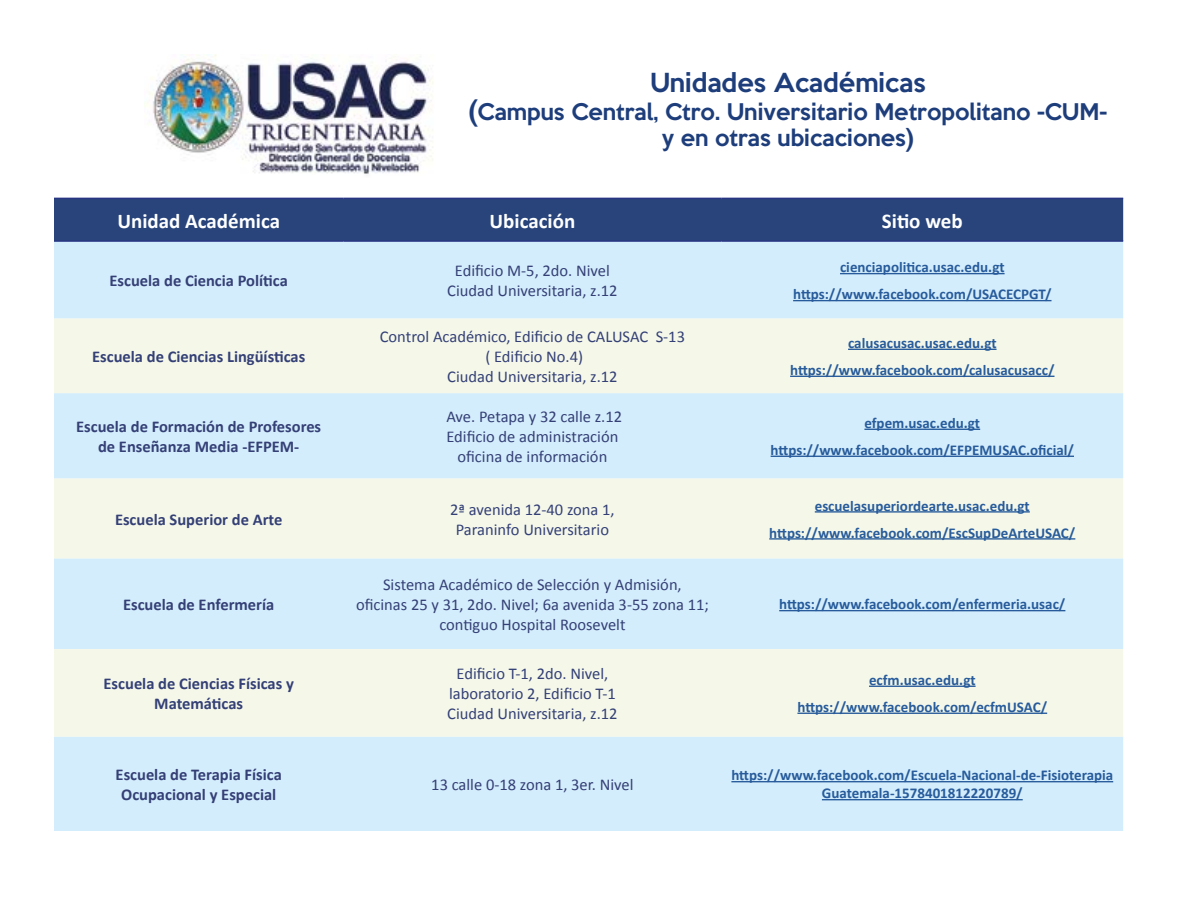
<style>
.page{position:relative;width:1188px;height:918px;background:#fff}
.page>*{position:absolute;margin:0;border:0;box-sizing:border-box;transform-origin:0 0}
.t1{font:500 24px "Keep Calm";color:#1d3d7b}
.t2{font:500 21px/25.2px "Keep Calm";color:#1d3d7b;text-align:center}
.t3{font:700 21px "Calibri";color:#fff}
.t4{font:16.5px/19.8px "Calibri";color:#344076;text-align:center}
.t5{font:700 16.5px/19.8px "Calibri";color:#344076;text-align:center}
.t6{font:700 16.5px/19.8px "Calibri";color:#343f76;text-align:center}
.t7{font:16.5px "Calibri";color:#343f76}
.t8{font:700 15px/27px "Calibri";color:#275b9b;text-align:center}
.s1{font-size:24px}
</style>
<div class="page">
<img style="left:145px;top:54px;width:288px;height:120px">
<div style="left:54px;top:199px;width:1069px;height:41px;background:#28447b"></div>
<div style="left:54px;top:242px;width:1069px;height:589px;background:#d4edfc"></div>
<svg style="left:54px;top:319px;width:1069px;height:418px;background:#e6f3f0"></svg>
<hr style="left:54px;top:198px;width:289px;height:1px;background:#283583">
<hr style="left:343px;top:198px;width:378px;height:1px;background:#283583">
<hr style="left:721px;top:198px;width:402px;height:1px;background:#283583">
<hr style="left:54px;top:240px;width:289px;height:2px;background:#283583">
<hr style="left:343px;top:240px;width:378px;height:2px;background:#283583">
<hr style="left:721px;top:240px;width:402px;height:2px;background:#283583">
<hr style="left:840px;top:273px;width:165px;height:1px;background:#275b9b">
<hr style="left:793px;top:300px;width:259px;height:1px;background:#275b9b">
<hr style="left:848px;top:349px;width:149px;height:1px;background:#275b9b">
<hr style="left:790px;top:376px;width:265px;height:1px;background:#275b9b">
<hr style="left:864px;top:429px;width:116px;height:1px;background:#275b9b">
<hr style="left:771px;top:456px;width:303px;height:1px;background:#275b9b">
<hr style="left:815px;top:511px;width:215px;height:2px;background:#275b9b">
<hr style="left:769px;top:538px;width:306px;height:2px;background:#275b9b">
<hr style="left:779px;top:610px;width:286px;height:1px;background:#275b9b">
<hr style="left:869px;top:686px;width:107px;height:1px;background:#275b9b">
<hr style="left:797px;top:713px;width:250px;height:1px;background:#275b9b">
<hr style="left:731px;top:781px;width:382px;height:1px;background:#275b9b">
<hr style="left:822px;top:799px;width:201px;height:1px;background:#275b9b">
<h1 class="t1" style="left:650px;top:61px;width:277px">Unidades Académicas</h1>
<h2 class="t2" style="left:469px;top:98px;width:640px"><span class="s1">(</span>Campus Central, Ctro. Universitario Metropolitano -CUM&shy;y en otras ubicaciones)</h2>
<h2 class="t3" style="left:117px;top:208px;width:164px">Unidad Académica</h2>
<h2 class="t3" style="left:490px;top:208px;width:87px">Ubicación</h2>
<h2 class="t3" style="left:882px;top:208px;width:82px">Sitio web</h2>
<p class="t5" style="left:110px;top:270px;width:180px">Escuela de Ciencia Política</p>
<p class="t4" style="left:447px;top:260px;width:172px">Edificio M-5, 2do. Nivel<br>Ciudad Universitaria, z.12</p>
<p class="t8" style="left:793px;top:253px;width:260px">cienciapolitica.usac.edu.gt https://www.facebook.com/USACECPGT/</p>
<p class="t5" style="left:92px;top:346px;width:215px">Escuela de Ciencias Lingüísticas</p>
<p class="t4" style="left:380px;top:326px;width:307px">Control Académico, Edificio de CALUSAC S-13 ( Edificio No.4)<br>Ciudad Universitaria, z.12</p>
<p class="t8" style="left:790px;top:329px;width:266px">calusacusac.usac.edu.gt https://www.facebook.com/calusacusacc/</p>
<p class="t5" style="left:76px;top:416px;width:247px">Escuela de Formación de Profesores de Enseñanza Media -EFPEM-</p>
<p class="t4" style="left:446px;top:406px;width:177px">Ave. Petapa y 32 calle z.12<br>Edificio de administración oficina de información</p>
<p class="t8" style="left:771px;top:409px;width:305px">efpem.usac.edu.gt https://www.facebook.com/EFPEMUSAC.oficial/</p>
<p class="t5" style="left:115px;top:508px;width:169px">Escuela Superior de Arte</p>
<p class="t4" style="left:450px;top:499px;width:166px">2ª avenida 12-40 zona 1,<br>Paraninfo Universitario</p>
<p class="t8" style="left:769px;top:491px;width:308px">escuelasuperiordearte.usac.edu.gt https://www.facebook.com/EscSupDeArteUSAC/</p>
<p class="t5" style="left:123px;top:594px;width:153px">Escuela de Enfermería</p>
<p class="t4" style="left:356px;top:574px;width:354px">Sistema Académico de Selección y Admisión, oficinas 25 y 31, 2do. Nivel; 6a avenida 3-55 zona 11; contiguo Hospital Roosevelt</p>
<p class="t8" style="left:779px;top:590px;width:288px">https://www.facebook.com/enfermeria.usac/</p>
<p class="t5" style="left:104px;top:673px;width:192px">Escuela de Ciencias Físicas y<br>Matemáticas</p>
<p class="t4" style="left:447px;top:663px;width:172px">Edificio T-1, 2do. Nivel, laboratorio 2, Edificio T-1<br>Ciudad Universitaria, z.12</p>
<p class="t8" style="left:797px;top:666px;width:251px">ecfm.usac.edu.gt https://www.facebook.com/ecfmUSAC/</p>
<p class="t6" style="left:116px;top:764px;width:168px">Escuela de Terapia Física<br>Ocupacional y Especial</p>
<p class="t7" style="left:431px;top:774px;width:204px">13 calle 0-18 zona 1, 3er. Nivel</p>
<p class="t8" style="left:731px;top:766px;width:383px;line-height:18px">https://www.facebook.com/Escuela-Nacional-de-Fisioterapia<br>Guatemala-1578401812220789/</p>
</div>
